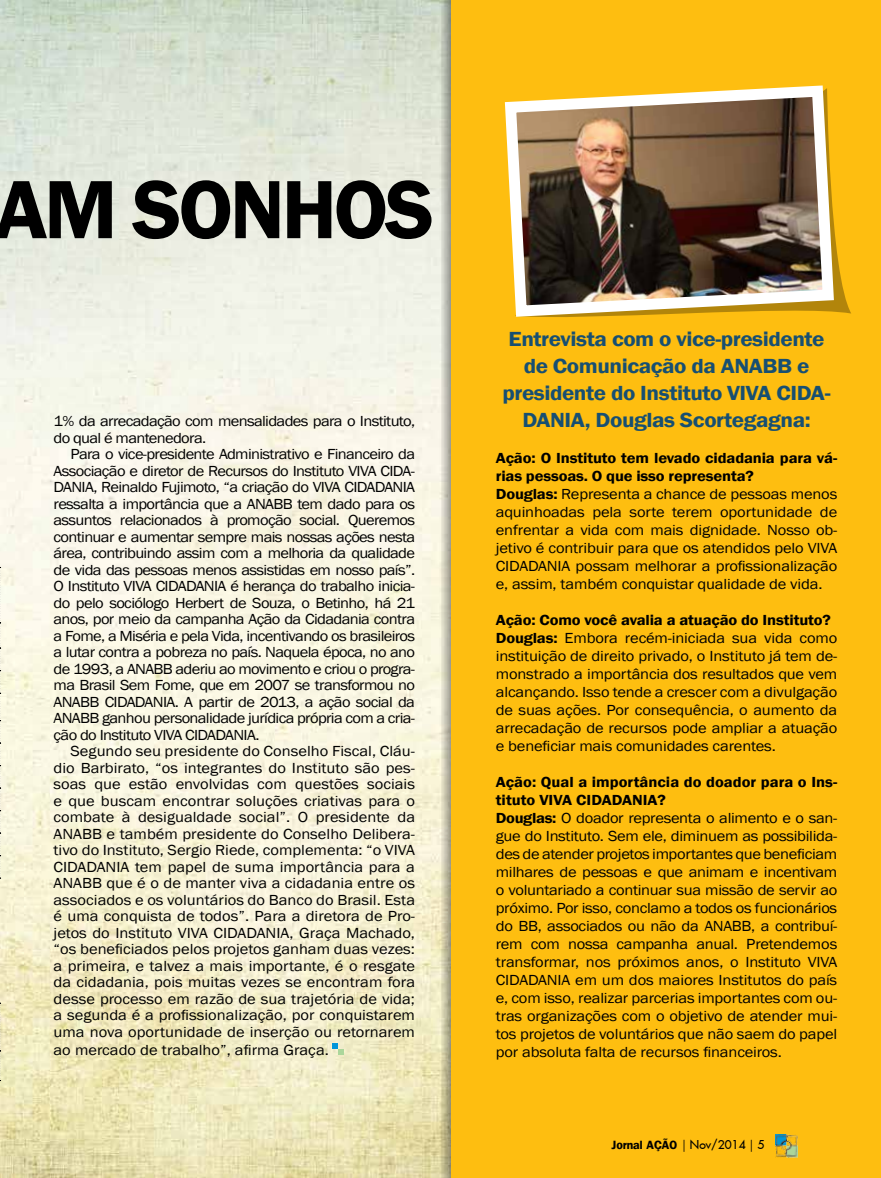
<style>
.page{position:relative;width:881px;height:1178px;background:#fff}
.page>*{position:absolute;margin:0;border:0;box-sizing:border-box;transform-origin:0 0}
.t1{font:600 85.5px "Franklin Gothic";color:#000}
.t2{font:600 21px/27px "Franklin Gothic";letter-spacing:-.02em;color:#174f72;scale:1.1 1}
.t3{font:15px/18px "Franklin Gothic";letter-spacing:-.01em;color:#000;scale:1.1 1}
.t4{font:15px/16.5px "Franklin Gothic";letter-spacing:-.04em;color:#000;scale:1.1 1}
.t5{font:600 15px/18px "Franklin Gothic";color:#000;scale:1.1 1}
.t6{font:700 12px "Frankfurt";color:#000}
.s1{font-weight:600}
.s2{font-family:"Aldine 401 BT Roman A";font-weight:400}
.s3{font-family:"Fujiyama 2 Plain";font-weight:400}
</style>
<div class="page">
<img style="left:0;top:0;width:440px;height:1178px">
<div style="left:440px;top:0;width:440px;height:1178px;background:#000;opacity:.75"></div>
<div style="left:451px;top:0;width:429px;height:1178px;background:#febe10"></div>
<svg style="left:332px;top:1043px;width:12px;height:12px"></svg>
<svg style="left:0;top:567px;width:1px;height:312px"></svg>
<svg style="left:0;top:1003px;width:1px;height:78px"></svg>
<img style="left:504px;top:85px;width:335px;height:232px">
<h1 class="t1" style="left:-5px;top:157px;width:387px">am SON HOS</h1>
<p class="t4" style="left:54px;top:413px;width:330px">1% da arrecadação com mensalidades para o Instituto, do qual é mantenedora.</p>
<p class="t3" style="left:54px;top:446px;width:330px;line-height:16.5px;text-align:justify;text-indent:17px">Para o vice-presidente Administrativo e Financeiro da Associação e diretor de Recursos do Instituto VIVA CIDA-DANIA, Reinaldo Fujimoto, “a criação do VIVA CIDADANIA ressalta a importância que a ANABB tem dado para os assuntos relacionados à promoção social. Queremos continuar e aumentar sempre mais nossas ações nesta área, contribuindo assim com a melhoria da qualidade de vida das pessoas menos assistidas em nosso país”.<br>O Instituto VIVA CIDADANIA é herança do trabalho inicia&shy;do pelo sociólogo Herbert de Souza, o Betinho, há 21 anos, por meio da campanha Ação da Cidadania contra a Fome, a Miséria e pela Vida, incentivando os brasileiros a lutar contra a pobreza no país. Naquela época, no ano de 1993, a ANABB aderiu ao movimento e criou o progra&shy;ma Brasil Sem Fome, que em 2007 se transformou no ANABB CIDADANIA. A partir de 2013, a ação social da ANABB ganhou personalidade jurídica própria com a cria&shy;ção do Instituto Viva Cidadania</p>
<p class="t3" style="left:255px;top:726px;width:5px">.</p>
<p class="t3" style="left:71px;top:742px;width:314px">Segundo seu presidente do Conselho Fiscal, Cláu-</p>
<p class="t3" style="left:54px;top:759px;width:330px">dio Barbirato, “os integrantes do Instituto são pes-</p>
<p class="t3" style="left:54px;top:775px;width:330px">soas que estão envolvidas com questões sociais</p>
<p class="t3" style="left:54px;top:792px;width:330px">e que buscam encontrar soluções criativas para o</p>
<p class="t3" style="left:54px;top:808px;width:330px">combate à desigualdade social”. O presidente da</p>
<p class="t3" style="left:54px;top:825px;width:330px">ANABB e também presidente do Conselho Delibera-</p>
<p class="t3" style="left:54px;top:841px;width:330px">tivo do Instituto, Sergio Riede, complementa: “o VIVA</p>
<p class="t3" style="left:54px;top:858px;width:330px">CIDADANIA tem papel de suma importância para a</p>
<p class="t3" style="left:54px;top:874px;width:330px">ANABB que é o de manter viva a cidadania entre os</p>
<p class="t3" style="left:54px;top:891px;width:330px">associados e os voluntários do Banco do Brasil. Esta</p>
<p class="t3" style="left:54px;top:907px;width:330px">é uma conquista de todos”. Para a diretora de Pro-</p>
<p class="t3" style="left:54px;top:924px;width:330px">jetos do Instituto VIVA CIDADANIA, Graça Machado,</p>
<p class="t3" style="left:54px;top:940px;width:330px">“os beneficiados pelos projetos ganham duas vezes:</p>
<p class="t3" style="left:54px;top:957px;width:330px">a primeira, e talvez a mais importante, é o resgate</p>
<p class="t3" style="left:54px;top:973px;width:330px">da cidadania, pois muitas vezes se encontram fora</p>
<p class="t3" style="left:54px;top:990px;width:330px">desse processo em razão de sua trajetória de vida;</p>
<p class="t3" style="left:54px;top:1006px;width:330px">a segunda é a profissionalização, por conquistarem</p>
<p class="t3" style="left:54px;top:1023px;width:330px">uma nova oportunidade de inserção ou retornarem</p>
<p class="t3" style="left:54px;top:1041px;width:251px">ao mercado de trabalho”, afirma Graça.</p>
<h2 class="t2" style="left:523px;top:326px;width:275px;text-indent:-15px">Entrevista com o vice-presidente de Comunicação da ANABB</h2>
<h2 class="t2" style="left:796px;top:353px;width:13px">e</h2>
<h2 class="t2" style="left:502px;top:380px;width:261px">presidente do Instituto VIVA CIDA</h2>
<h2 class="t2" style="left:824px;top:380px;width:7px">-</h2>
<h2 class="t2" style="left:522px;top:407px;width:13px">DANIA</h2>
<h2 class="t2" style="left:584px;top:407px;width:207px">, Douglas Scortegagna:</h2>
<p class="t3" style="left:495px;top:449px;width:312px"><span class="s1">Ação: O Instituto tem levado cidadania para vá&shy;rias pessoas. O que isso representa?<br>Douglas:</span> Representa a chance de pessoas menos aquinhoadas pela sorte terem oportunidade de enfrentar a vida com mais dignidade. Nosso ob&shy;jetivo é contribuir para que os atendidos pelo VIVA CIDADANIA possam melhorar a profissionalização e, assim, também conquistar qualidade de vida.</p>
<p class="t3" style="left:495px;top:611px;width:312px"><span class="s1">Ação: Como você avalia a atuação do Instituto?<br>Douglas:</span> Embora recém-iniciada sua vida como instituição de direito privado, o Instituto já tem de&shy;monstrado a importância dos resultados que vem alcançando. Isso tende a crescer com a divulgação de suas ações. Por consequência, o aumento da arrecadação de recursos pode ampliar a atuação e beneficiar mais comunidades carentes.</p>
<p class="t5" style="left:495px;top:773px;width:312px">Ação: Qual a importância do doador para o Ins&shy;tituto VIVA CIDADANIA</p>
<p class="t3" style="left:495px;top:791px;width:312px;text-indent:162px"><span class="s1">?<br>Douglas:</span> O doador representa o alimento e o san&shy;gue do Instituto. Sem ele, diminuem as possibilida&shy;des de atender projetos importantes que beneficiam milhares de pessoas e que animam e incentivam o voluntariado a continuar sua missão de servir ao próximo. Por isso, conclamo a todos os funcionários do BB, associados ou não da ANABB, a contribuí&shy;rem com nossa campanha anual. Pretendemos transformar, nos próximos anos, o Instituto VIVA CIDADANIA em um dos maiores Institutos do país e, com isso, realizar parcerias importantes com ou&shy;tras organizações com o objetivo de atender mui&shy;tos projetos de voluntários que não saem do papel por absoluta falta de recursos financeiros.</p>
<p class="t6" style="left:611px;top:1138px;width:154px">Jornal AÇÃO <span class="s2">|</span> <span class="s3">Nov/2014</span> <span class="s2">|</span> <span class="s3">5</span></p>
</div>
